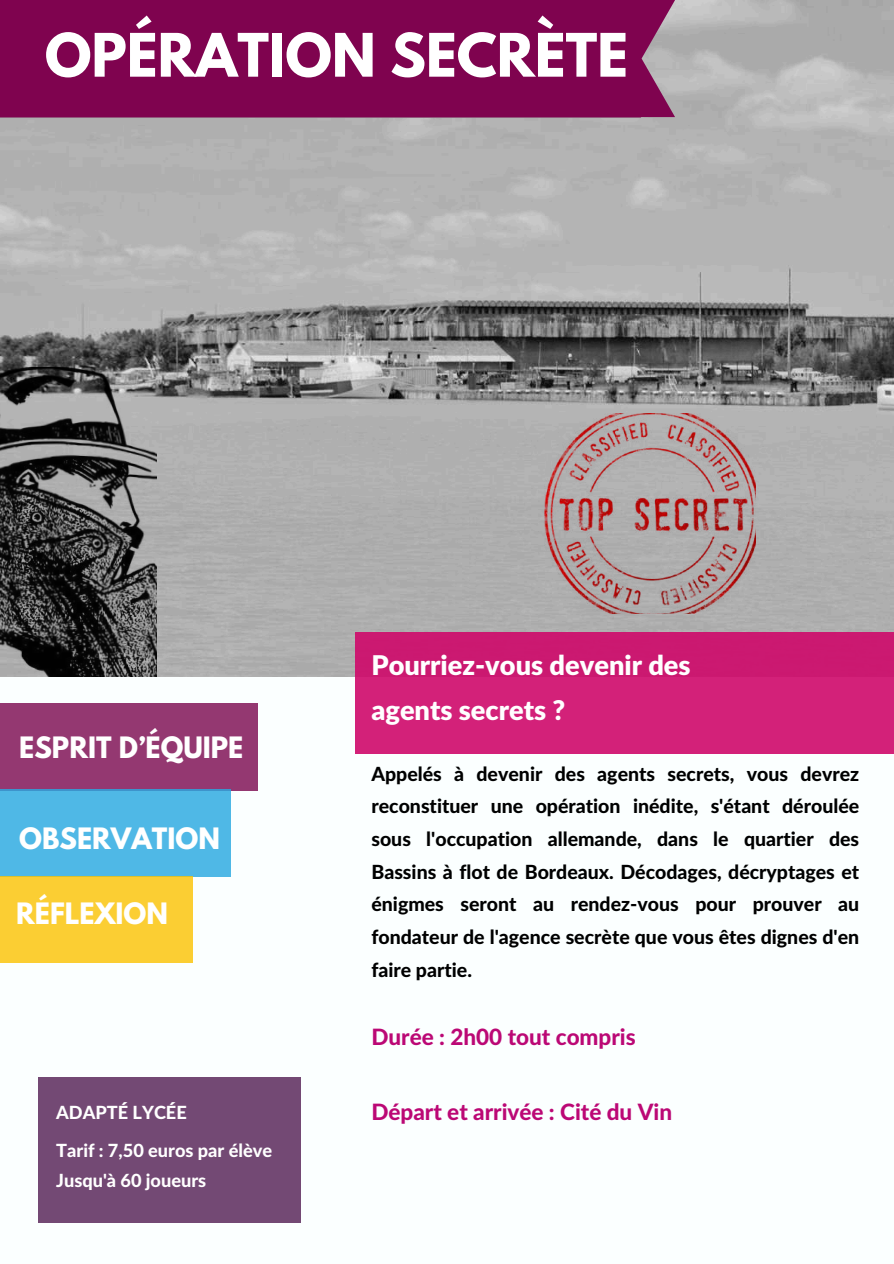
<style>
.page{position:relative;width:894px;height:1264px;background:#fff}
.page>*{position:absolute;margin:0;border:0;box-sizing:border-box;transform-origin:0 0}
.t1{font:700 53.1px "League Spartan";color:#fff}
.t2{font:900 27.15px/45px "Lato Latin";color:#fff}
.t3{font:700 26.1px "League Spartan";color:#fff}
.t4{font:800 22.5px "Lato Latin";color:#bb0875}
.t5{font:800 19.5px/32.7px "Lato Latin";color:#000;text-align:justify}
.t6{font:800 18.15px/30.2px "Lato Latin";color:#fff}
</style>
<div class="page">
<div style="left:0;top:0;width:893px;height:1263px;background:#fbffff"></div>
<div style="left:0;top:703px;width:258px;height:87px;background:#943871"></div>
<div style="left:0;top:789px;width:230px;height:87px;background:#4fb8e6"></div>
<div style="left:0;top:876px;width:192px;height:86px;background:#fbce33"></div>
<div style="left:38px;top:1077px;width:262px;height:145px;background:#734974"></div>
<img style="left:0;top:0;width:893px;height:677px">
<div style="left:0;top:0;width:674px;height:117px;background:#7f034f"></div>
<img style="left:0;top:367px;width:156px;height:309px">
<img style="left:544px;top:414px;width:211px;height:199px">
<div style="left:355px;top:631px;width:538px;height:122px;background:#d32179"></div>
<h1 class="t1" style="left:45px;top:29px;width:584px">OPÉRATION SECRÈTE</h1>
<h3 class="t3" style="left:19px;top:734px;width:225px">ESPRIT D’ÉQUIPE</h3>
<h3 class="t3" style="left:19px;top:825px;width:202px">OBSERVATION</h3>
<h3 class="t3" style="left:16px;top:900px;width:153px">RÉFLEXION</h3>
<h2 class="t2" style="left:371px;top:644px;width:321px">Pourriez-vous devenir des agents secrets ?</h2>
<p class="t5" style="left:371px;top:758px;width:489px">Appelés à devenir des agents secrets, vous devrez reconstituer une opération inédite, s'étant déroulée sous l'occupation allemande, dans le quartier des Bassins à flot de Bordeaux. Décodages, décryptages et énigmes seront au rendez-vous pour prouver au fondateur de l'agence secrète que vous êtes dignes d'en faire partie.</p>
<p class="t4" style="left:371px;top:1027px;width:266px">Durée : 2h00 tout compris</p>
<p class="t6" style="left:56px;top:1098px;width:132px">ADAPTÉ LYCÉE</p>
<p class="t4" style="left:371px;top:1101px;width:302px">Départ et arrivée : Cité du Vin</p>
<p class="t6" style="left:56px;top:1136px;width:217px">Tarif : 7,50 euros par élève<br>Jusqu'à 60 joueurs</p>
</div>
